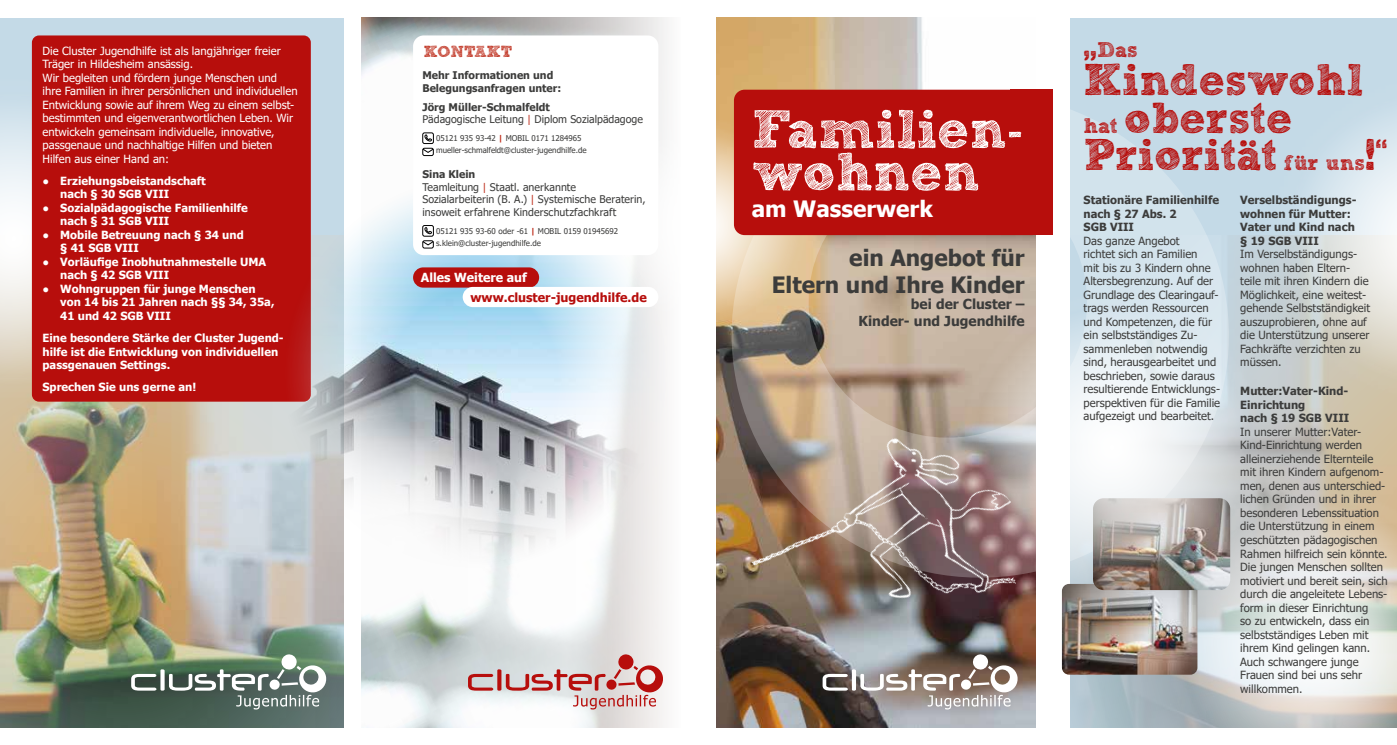
<style>
.page{position:relative;width:1397px;height:745px;background:#fff}
.page>*{position:absolute;margin:0;border:0;box-sizing:border-box;transform-origin:0 0}
.t1{font:700 53.75px/42.5px "Sketch Block";color:#fff}
.t2{font:700 44px/37.5px "Sketch Block";color:#b70e0c}
.t3{font:700 22.5px/27px "Tahoma";color:#3c3c3b;text-align:right}
.t4{font:700 22.5px "Tahoma";color:#fff}
.t5{font:700 21.12px "Sketch Block";color:#b70e0c}
.t6{font:700 15.88px "Sketch Block";color:#be2d1b}
.t7{font:700 13.75px/16.5px "Tahoma";color:#3c3c3b;text-align:right}
.t8{font:700 12.5px "Tahoma";color:#b70e0c}
.t9{font:700 12.5px "Tahoma";color:#fff}
.t10{font:11.25px/13.5px "Tahoma";color:#3c3c3b}
.t11{font:700 11.25px/13.5px "Tahoma";color:#fff}
.t12{font:11.25px/13.5px "Tahoma";color:#fff}
.t13{font:700 11.25px/13.5px "Tahoma";color:#3c3c3b}
.t14{font:10.62px/12.8px "Tahoma";color:#3c3c3b}
.t15{font:700 10.62px/12.8px "Tahoma";color:#3c3c3b}
.t16{font:7.88px/11.9px "Tahoma";color:#3c3c3b}
.s1{font-weight:700}
.s2{color:#be2d1b}
.s3{font-weight:700;color:#be2d1b}
.s4{font-size:44px}
.s5{font-size:21.12px}
</style>
<div class="page">
<div style="left:0;top:18px;width:344px;height:708px;background:#c4dae7"></div>
<img style="left:0;top:401px;width:344px;height:325px">
<div style="left:1070px;top:18px;width:326px;height:708px;background:#c4dae7"></div>
<img style="left:1070px;top:235px;width:326px;height:491px">
<svg style="left:1265px;top:116px;width:131px;height:287px"></svg>
<svg style="left:0;top:72px;width:179px;height:331px;background:#e4e4e0"></svg>
<svg style="left:131px;top:653px;width:196px;height:56px;background:#748879"></svg>
<div style="left:32px;top:35px;width:279px;height:366px;background:#b70e0c;border-radius:7px"></div>
<img style="left:361px;top:18px;width:307px;height:708px">
<img style="left:716px;top:18px;width:319px;height:708px">
<svg style="left:721px;top:87px;width:508px;height:491px"></svg>
<img style="left:1061px;top:595px;width:101px;height:79px">
<svg style="left:966px;top:298px;width:290px;height:297px"></svg>
<div style="left:957px;top:289px;width:308px;height:315px;border:22px solid #fff;border-radius:50%"></div>
<svg style="left:822px;top:704px;width:196px;height:5px"></svg>
<svg style="left:468px;top:653px;width:196px;height:56px;background:#d9bcbc"></svg>
<svg style="left:597px;top:122px;width:206px;height:206px"></svg>
<div style="left:589px;top:114px;width:222px;height:221px;border:22px solid #fff;border-radius:50%"></div>
<div style="left:1010px;top:90px;width:42px;height:145px;background:#b70e0c"></div>
<div style="left:733px;top:90px;width:309px;height:145px;background:#b70e0c;border-radius:11px"></div>
<img style="left:282px;top:177px;width:384px;height:390px">
<div style="left:413px;top:35px;width:245px;height:220px;background:#fff;border-radius:11px"></div>
<div style="left:422px;top:132px;width:11px;height:12px;border:1px solid #000;border-radius:2px"></div>
<svg style="left:424px;top:134px;width:8px;height:7px"></svg>
<div style="left:422px;top:148px;width:11px;height:8px;border:1px solid #000;border-radius:2px"></div>
<svg style="left:422px;top:148px;width:12px;height:5px"></svg>
<div style="left:422px;top:225px;width:11px;height:11px;border:1px solid #000;border-radius:2px"></div>
<svg style="left:424px;top:227px;width:8px;height:7px"></svg>
<div style="left:422px;top:240px;width:11px;height:8px;border:1px solid #000;border-radius:2px"></div>
<svg style="left:422px;top:240px;width:12px;height:5px"></svg>
<img style="left:727px;top:380px;width:325px;height:324px">
<div style="left:413px;top:267px;width:126px;height:20px;background:#b70e0c;border-radius:10px"></div>
<div style="left:462px;top:287px;width:196px;height:20px;background:#fff;border-radius:10px"></div>
<svg style="left:1162px;top:484px;width:234px;height:244px;background:#d0ceca"></svg>
<p class="t12" style="left:43px;top:44px;width:256px">Die Cluster Jugendhilfe ist als langjähriger freier Träger in Hildesheim ansässig.<br>Wir begleiten und fördern junge Menschen und ihre Familien in ihrer persönlichen und individuellen Entwicklung sowie auf ihrem Weg zu einem selbst&shy;bestimmten und eigenverantwortlichen Leben. Wir entwickeln gemeinsam individuelle, innovative, passgenaue und nachhaltige Hilfen und bieten Hilfen aus einer Hand an:</p>
<p class="t11" style="left:60px;top:174px;width:147px;text-indent:-18px">● Erziehungsbeistandschaft nach § 30 SGB VIII</p>
<p class="t11" style="left:60px;top:201px;width:189px;text-indent:-18px">● Sozialpädagogische Familienhilfe nach § 31 SGB VIII</p>
<p class="t11" style="left:60px;top:228px;width:185px;text-indent:-18px">● Mobile Betreuung nach § 34 und § 41 SGB VIII</p>
<p class="t11" style="left:60px;top:255px;width:207px;text-indent:-18px">● Vorläufige Inobhutnahmestelle UMA nach § 42 SGB VIII</p>
<p class="t11" style="left:60px;top:282px;width:216px;text-indent:-18px">● Wohngruppen für junge Menschen von 14 bis 21 Jahren nach §§ 34, 35a,<br>41 und 42 SGB VIII</p>
<p class="t11" style="left:43px;top:331px;width:243px">Eine besondere Stärke der Cluster Jugend&shy;hilfe ist die Entwicklung von individuellen passgenauen Settings.</p>
<p class="t11" style="left:43px;top:380px;width:155px">Sprechen Sie uns gerne an!</p>
<h3 class="t6" style="left:423px;top:41px;width:90px">KONTAKT</h3>
<p class="t15" style="left:422px;top:69px;width:140px">Mehr Informationen und<br>Belegungsanfragen unter:</p>
<p class="t14" style="left:422px;top:101px;width:222px"><span class="s1">Jörg Müller-Schmalfeldt<br></span>Pädagogische Leitung <span class="s2">|</span> Diplom Sozialpädagoge</p>
<p class="t16" style="left:436px;top:133px;width:152px">05121 935 93-42 <span class="s3">|</span> MOBIL 0171 1284965 mueller-schmalfeldt@cluster-jugendhilfe.de</p>
<p class="t14" style="left:422px;top:168px;width:224px"><span class="s1">Sina Klein<br></span>Teamleitung <span class="s2">|</span> Staatl. anerkannte Sozialarbeiterin (B. A.) <span class="s2">|</span> Systemische Beraterin, insoweit erfahrene Kinderschutzfachkraft</p>
<p class="t16" style="left:436px;top:225px;width:183px">05121 935 93-60 oder -61 <span class="s3">|</span> MOBIL 0159 01945692 s.klein@cluster-jugendhilfe.de</p>
<p class="t9" style="left:421px;top:269px;width:108px">Alles Weitere auf</p>
<p class="t8" style="left:470px;top:288px;width:178px">www.cluster-jugendhilfe.de</p>
<h1 class="t1" style="left:751px;top:108px;width:273px">Familien&shy;wohnen</h1>
<h3 class="t4" style="left:751px;top:193px;width:183px">am Wasserwerk</h3>
<h3 class="t3" style="left:771px;top:245px;width:254px">ein Angebot für<br>Eltern und Ihre Kinder</h3>
<p class="t7" style="left:858px;top:296px;width:168px">bei der Cluster –<br>Kinder- und Jugendhilfe</p>
<h3 class="t5" style="left:1083px;top:37px;width:56px"><span class="s4">„</span>Das</h3>
<h2 class="t2" style="left:1083px;top:61px;width:306px">Kindeswohl <span class="s5">hat</span> oberste<br>Priorität <span class="s5">für uns</span>!“</h2>
<p class="t13" style="left:1083px;top:194px;width:137px">Stationäre Familienhilfe nach § 27 Abs. 2<br>SGB VIII</p>
<p class="t10" style="left:1083px;top:234px;width:138px">Das ganze Angebot<br>richtet sich an Familien<br>mit bis zu 3 Kindern ohne<br>Altersbegrenzung. Auf der<br>Grundlage des Clearingauf&shy;trags werden Ressourcen und Kompetenzen, die für ein selbstständiges Zu&shy;sammenleben notwendig sind, herausgearbeitet und beschrieben, sowie daraus resultierende Entwicklungs&shy;perspektiven für die Familie aufgezeigt und bearbeitet.</p>
<p class="t13" style="left:1239px;top:194px;width:117px">Verselbständigungs&shy;wohnen für Mutter:<br>Vater und Kind nach § 19 SGB VIII</p>
<p class="t10" style="left:1239px;top:248px;width:131px">Im Verselbständigungs&shy;wohnen haben Eltern&shy;teile mit ihren Kindern die<br>Möglichkeit, eine weitest&shy;gehende Selbstständigkeit auszuprobieren, ohne auf die Unterstützung unserer<br>Fachkräfte verzichten zu müssen.</p>
<p class="t13" style="left:1239px;top:384px;width:110px">Mutter:Vater-Kind-<br>Einrichtung<br>nach § 19 SGB VIII</p>
<p class="t10" style="left:1239px;top:425px;width:149px">In unserer Mutter:Vater-<br>Kind-Einrichtung werden alleinerziehende Elternteile mit ihren Kindern aufgenom&shy;men, denen aus unterschied&shy;lichen Gründen und in ihrer besonderen Lebenssituation die Unterstützung in einem geschützten pädagogischen<br>Rahmen hilfreich sein könnte.<br>Die jungen Menschen sollten motiviert und bereit sein, sich durch die angeleitete Lebens&shy;form in dieser Einrichtung<br>so zu entwickeln, dass ein selbstständiges Leben mit ihrem Kind gelingen kann.<br>Auch schwangere junge<br>Frauen sind bei uns sehr willkommen.</p>
</div>
